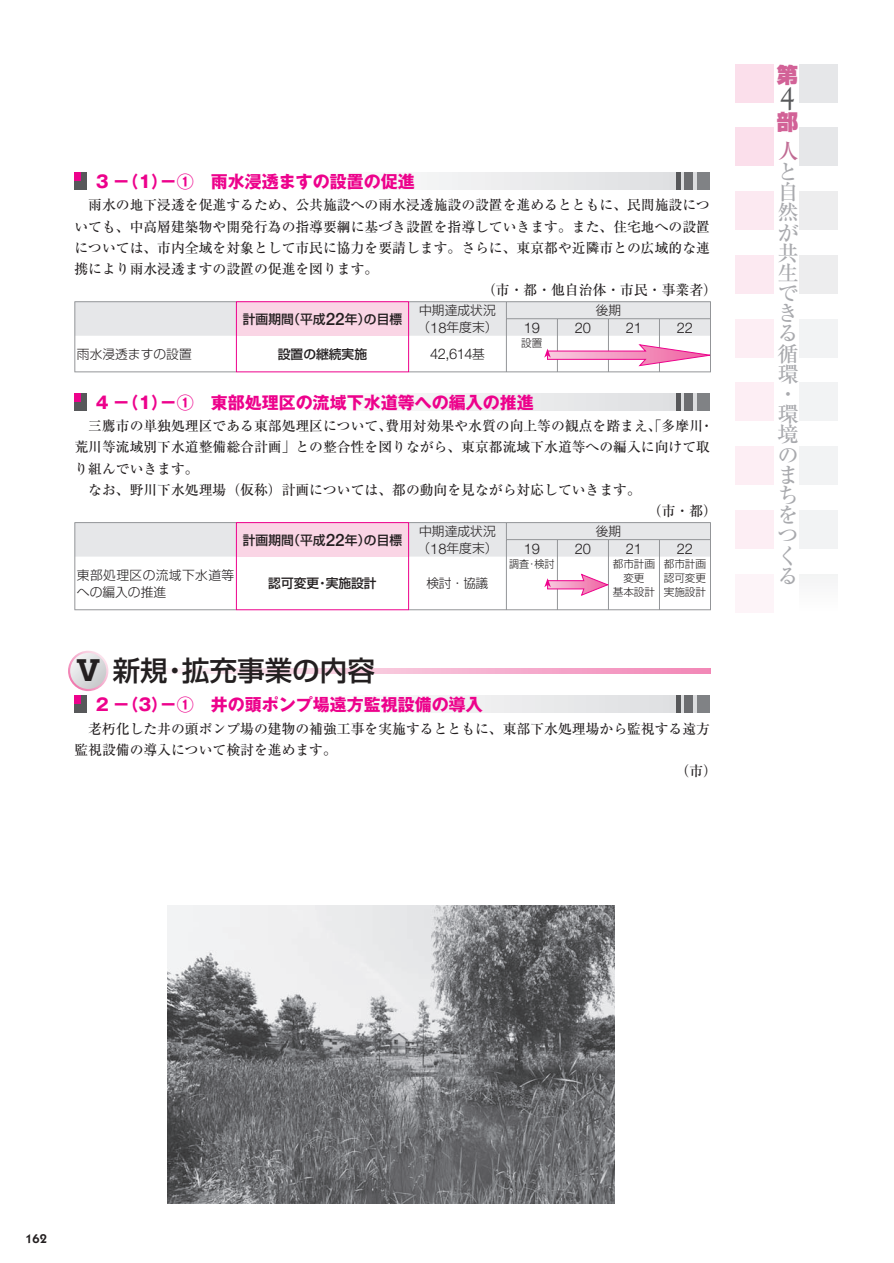
<style>
.page{position:relative;width:894px;height:1263px;background:#fff}
.page>*{position:absolute;margin:0;border:0;box-sizing:border-box;transform-origin:0 0}
.t1{font:29.7px "Goudy";color:#57585a}
.t2{font:27.6px "Shin Go Pr 5 Medium 90 pv RKSJ H";color:#231f20}
.t3{font:21.3px/20.2px "Ryumin Pr 5 Medium 90 pv RKSJ V";color:#a8a9ad}
.t4{font:21.3px "Shin Go Pr 5 Ultra 90 pv RKSJ H";color:#d26297}
.t5{font:21.3px "Ryumin Pr 5 Medium 90 pv RKSJ V";color:#c06a93}
.t6{font:16.95px "Gothic MB101 Pr 5 Bold 90 pv RKSJ H";color:#ed028c}
.t7{font:300 14.7px "Helvetica Neue";color:#231f20}
.t8{font:13.8px "Ryumin Pr 5 Medium 90 pv RKSJ V";color:#231f20}
.t9{font:12.75px "Shin Go Pr 5 Medium 90 pv RKSJ H";color:#231f20}
.t10{font:12.75px/17px "Shin Go Pr 5 Light 90 pv RKSJ H";color:#231f20}
.t11{font:12.75px/17px "Shin Go Pr 5 Light 90 pv RKSJ H";letter-spacing:.03em;color:#231f20}
.t12{font:600 12.75px "Itc Kabel";color:#231f20}
.t13{font:10.65px/13.8px "Shin Go Pr 5 Light 90 pv RKSJ H";color:#231f20;text-align:center}
.t14{font:10.65px "Shin Go Pr 5 Light 90 pv RKSJ H";color:#231f20;scale:.95 1}
.s1{font-family:"Helvetica Neue";font-weight:500;font-size:17.1px}
.s2{font-family:"Helvetica Neue";font-weight:300;font-size:14.7px}
.s3{font-family:"Shin Go Pr 5 Light 90 pv RKSJ H";font-weight:400;font-size:12.75px}
.s4{font-family:"Shin Go Pr 5 Bold 90 pv RKSJ H"}
</style>
<div class="page">
<div style="left:302px;top:393px;width:397px;height:17px;background:linear-gradient(to right,#fff,#d6d7da)"></div>
<div style="left:74px;top:393px;width:13px;height:17px;background:#57585a"></div>
<div style="left:697px;top:393px;width:13px;height:17px;background:#808285"></div>
<div style="left:685px;top:393px;width:8px;height:17px;background:#6c6d70"></div>
<hr style="left:676px;top:393px;width:4px;height:17px;background:#57585a">
<div style="left:74px;top:393px;width:7px;height:9px;background:#ed028c"></div>
<svg style="left:159px;top:669px;width:551px;height:4px;background:#f7bdd7"></svg>
<svg style="left:68px;top:651px;width:40px;height:40px"></svg>
<svg style="left:70px;top:653px;width:36px;height:36px"></svg>
<div style="left:302px;top:695px;width:397px;height:17px;background:linear-gradient(to right,#fff,#d6d7da)"></div>
<div style="left:74px;top:695px;width:13px;height:17px;background:#57585a"></div>
<div style="left:697px;top:695px;width:13px;height:17px;background:#808285"></div>
<div style="left:685px;top:695px;width:8px;height:17px;background:#6c6d70"></div>
<hr style="left:676px;top:695px;width:4px;height:17px;background:#57585a">
<div style="left:74px;top:695px;width:7px;height:9px;background:#ed028c"></div>
<div style="left:302px;top:172px;width:397px;height:17px;background:linear-gradient(to right,#fff,#d6d7da)"></div>
<div style="left:74px;top:172px;width:13px;height:17px;background:#57585a"></div>
<div style="left:697px;top:172px;width:13px;height:17px;background:#808285"></div>
<div style="left:685px;top:172px;width:8px;height:17px;background:#6c6d70"></div>
<hr style="left:676px;top:172px;width:4px;height:17px;background:#57585a">
<div style="left:74px;top:172px;width:7px;height:9px;background:#ed028c"></div>
<div style="left:736px;top:128px;width:38px;height:38px;background:#fbdfeb"></div>
<div style="left:736px;top:64px;width:38px;height:38px;background:#fbdfeb"></div>
<div style="left:799px;top:128px;width:39px;height:38px;background:#e6e7e9"></div>
<div style="left:799px;top:64px;width:39px;height:38px;background:#e6e7e9"></div>
<div style="left:736px;top:255px;width:38px;height:39px;background:#fce9f1"></div>
<div style="left:736px;top:192px;width:38px;height:38px;background:#fce9f1"></div>
<div style="left:799px;top:255px;width:39px;height:39px;background:#ededee"></div>
<div style="left:799px;top:192px;width:39px;height:38px;background:#ededee"></div>
<div style="left:736px;top:383px;width:38px;height:38px;background:#fdeef4"></div>
<div style="left:736px;top:319px;width:38px;height:38px;background:#fdeef4"></div>
<div style="left:799px;top:383px;width:39px;height:38px;background:#f2f3f4"></div>
<div style="left:799px;top:319px;width:39px;height:38px;background:#f2f3f4"></div>
<div style="left:736px;top:510px;width:38px;height:39px;background:#fdeef4"></div>
<div style="left:736px;top:574px;width:38px;height:38px;background:#fdf4f8"></div>
<div style="left:736px;top:447px;width:38px;height:38px;background:#fdeef4"></div>
<div style="left:799px;top:510px;width:39px;height:39px;background:#f2f3f4"></div>
<div style="left:799px;top:447px;width:39px;height:38px;background:#f2f3f4"></div>
<hr style="left:74px;top:301px;width:162px;height:1px;background:#939598">
<hr style="left:409px;top:301px;width:148px;height:1px;background:#939598">
<hr style="left:557px;top:301px;width:154px;height:1px;background:#939598">
<hr style="left:74px;top:336px;width:1px;height:35px;background:#939598">
<hr style="left:506px;top:336px;width:1px;height:35px;background:#939598">
<hr style="left:557px;top:336px;width:1px;height:35px;background:#939598">
<hr style="left:608px;top:336px;width:1px;height:35px;background:#939598">
<hr style="left:659px;top:336px;width:1px;height:35px;background:#939598">
<hr style="left:710px;top:336px;width:1px;height:35px;background:#939598">
<hr style="left:74px;top:371px;width:162px;height:1px;background:#939598">
<hr style="left:409px;top:371px;width:250px;height:1px;background:#939598">
<hr style="left:659px;top:371px;width:52px;height:1px;background:#939598">
<hr style="left:236px;top:301px;width:173px;height:1px;background:#ed028c">
<svg style="left:74px;top:302px;width:637px;height:34px;background:#e9dfe5"></svg>
<hr style="left:236px;top:336px;width:1px;height:35px;background:#ed028c">
<hr style="left:408px;top:336px;width:1px;height:35px;background:#ed028c">
<hr style="left:236px;top:371px;width:173px;height:1px;background:#ed028c">
<hr style="left:74px;top:522px;width:162px;height:1px;background:#939598">
<hr style="left:409px;top:522px;width:148px;height:1px;background:#939598">
<hr style="left:557px;top:522px;width:154px;height:1px;background:#939598">
<hr style="left:74px;top:557px;width:1px;height:52px;background:#939598">
<hr style="left:506px;top:557px;width:1px;height:52px;background:#939598">
<hr style="left:557px;top:557px;width:1px;height:52px;background:#939598">
<hr style="left:608px;top:557px;width:1px;height:52px;background:#939598">
<hr style="left:659px;top:557px;width:1px;height:52px;background:#939598">
<hr style="left:710px;top:557px;width:1px;height:52px;background:#939598">
<hr style="left:74px;top:609px;width:162px;height:1px;background:#939598">
<hr style="left:409px;top:609px;width:250px;height:1px;background:#939598">
<hr style="left:659px;top:609px;width:52px;height:1px;background:#939598">
<hr style="left:236px;top:522px;width:173px;height:1px;background:#ed028c">
<svg style="left:74px;top:523px;width:637px;height:34px;background:#eadfe6"></svg>
<hr style="left:236px;top:557px;width:1px;height:52px;background:#ed028c">
<hr style="left:408px;top:557px;width:1px;height:52px;background:#ed028c">
<hr style="left:236px;top:609px;width:173px;height:1px;background:#ed028c">
<svg style="left:544px;top:344px;width:167px;height:22px"></svg>
<svg style="left:544px;top:574px;width:65px;height:22px"></svg>
<img style="left:168px;top:906px;width:446px;height:297px">
<p class="t6" style="left:96px;top:175px;width:321px">3 －（1）－①　雨水浸透ますの設置の促進</p>
<p class="t8" style="left:74px;top:200px;width:637px">　雨水の地下浸透を促進するため、公共施設への雨水浸透施設の設置を進めるとともに、民間施設につ</p>
<p class="t8" style="left:74px;top:221px;width:637px">いても、中高層建築物や開発行為の指導要綱に基づき設置を指導していきます。また、住宅地への設置</p>
<p class="t8" style="left:74px;top:242px;width:637px">については、市内全域を対象として市民に協力を要請します。さらに、東京都や近隣市との広域的な連</p>
<p class="t8" style="left:74px;top:264px;width:305px">携により雨水浸透ますの設置の促進を図ります。</p>
<p class="t8" style="left:482px;top:285px;width:236px">（市・都・他自治体・市民・事業者）</p>
<p class="t9" style="left:243px;top:315px;width:161px">計画期間（平成<span class="s1">22</span>年）の目標</p>
<p class="t10" style="left:417px;top:304px;width:82px">中期達成状況（<span class="s2">18</span>年度末）</p>
<p class="t10" style="left:596px;top:304px;width:27px">後期</p>
<p class="t7" style="left:524px;top:322px;width:18px">19</p>
<p class="t7" style="left:575px;top:322px;width:18px">20</p>
<p class="t7" style="left:626px;top:322px;width:18px">21</p>
<p class="t7" style="left:677px;top:322px;width:18px">22</p>
<p class="t10" style="left:77px;top:347px;width:116px">雨水浸透ますの設置</p>
<p class="t9" style="left:278px;top:349px;width:91px">設置の継続実施</p>
<p class="t7" style="left:430px;top:349px;width:56px">42,614<span class="s3">基</span></p>
<p class="t13" style="left:521px;top:338px;width:23px">設置</p>
<p class="t6" style="left:96px;top:396px;width:440px">4 －（1）－①　東部処理区の流域下水道等への編入の推進</p>
<p class="t8" style="left:74px;top:421px;width:641px">　三鷹市の単独処理区である東部処理区について、費用対効果や水質の向上等の観点を踏まえ、「多摩川・</p>
<p class="t8" style="left:74px;top:442px;width:637px">荒川等流域別下水道整備総合計画」との整合性を図りながら、東京都流域下水道等への編入に向けて取</p>
<p class="t8" style="left:74px;top:463px;width:126px">り組んでいきます。</p>
<p class="t8" style="left:74px;top:485px;width:568px">　なお、野川下水処理場（仮称）計画については、都の動向を見ながら対応していきます。</p>
<p class="t8" style="left:648px;top:506px;width:71px">（市・都）</p>
<p class="t9" style="left:243px;top:536px;width:161px">計画期間（平成<span class="s1">22</span>年）の目標</p>
<p class="t10" style="left:417px;top:524px;width:82px">中期達成状況（<span class="s2">18</span>年度末）</p>
<p class="t10" style="left:596px;top:524px;width:27px">後期</p>
<p class="t7" style="left:524px;top:543px;width:18px">19</p>
<p class="t7" style="left:575px;top:543px;width:18px">20</p>
<p class="t7" style="left:626px;top:543px;width:18px">21</p>
<p class="t7" style="left:677px;top:543px;width:18px">22</p>
<p class="t11" style="left:77px;top:568px;width:159px">東部処理区の流域下水道等への編入の推進</p>
<p class="t9" style="left:268px;top:578px;width:110px">認可変更・実施設計</p>
<p class="t10" style="left:427px;top:577px;width:63px">検討・協議</p>
<p class="t14" style="left:509px;top:560px;width:49px">調査・検討</p>
<p class="t13" style="left:613px;top:559px;width:44px">都市計画変更<br>基本設計</p>
<p class="t13" style="left:664px;top:559px;width:44px;text-align:justify">都市計画認可変更実施設計</p>
<h2 class="t2" style="left:74px;top:661px;width:302px"><span class="s4">Ⅴ</span> 新規・拡充事業の内容</h2>
<p class="t6" style="left:96px;top:698px;width:389px">2 －（3）－①　井の頭ポンプ場遠方監視設備の導入</p>
<p class="t8" style="left:74px;top:723px;width:637px">　老朽化した井の頭ポンプ場の建物の補強工事を実施するとともに、東部下水処理場から監視する遠方</p>
<p class="t8" style="left:74px;top:744px;width:264px">監視設備の導入について検討を進めます。</p>
<p class="t8" style="left:676px;top:766px;width:43px">（市）</p>
<h3 class="t4" style="left:777px;top:67px;width:22px">第</h3>
<h1 class="t1" style="left:780px;top:86px;width:16px">4</h1>
<h3 class="t4" style="left:777px;top:114px;width:23px">部</h3>
<h3 class="t5" style="left:777px;top:143px;width:22px">人</h3>
<h3 class="t3" style="left:777px;top:165px;width:22px">と自然が共生できる循環・環境のまちをつくる</h3>
<p class="t12" style="left:26px;top:1234px;width:23px">162</p>
</div>
